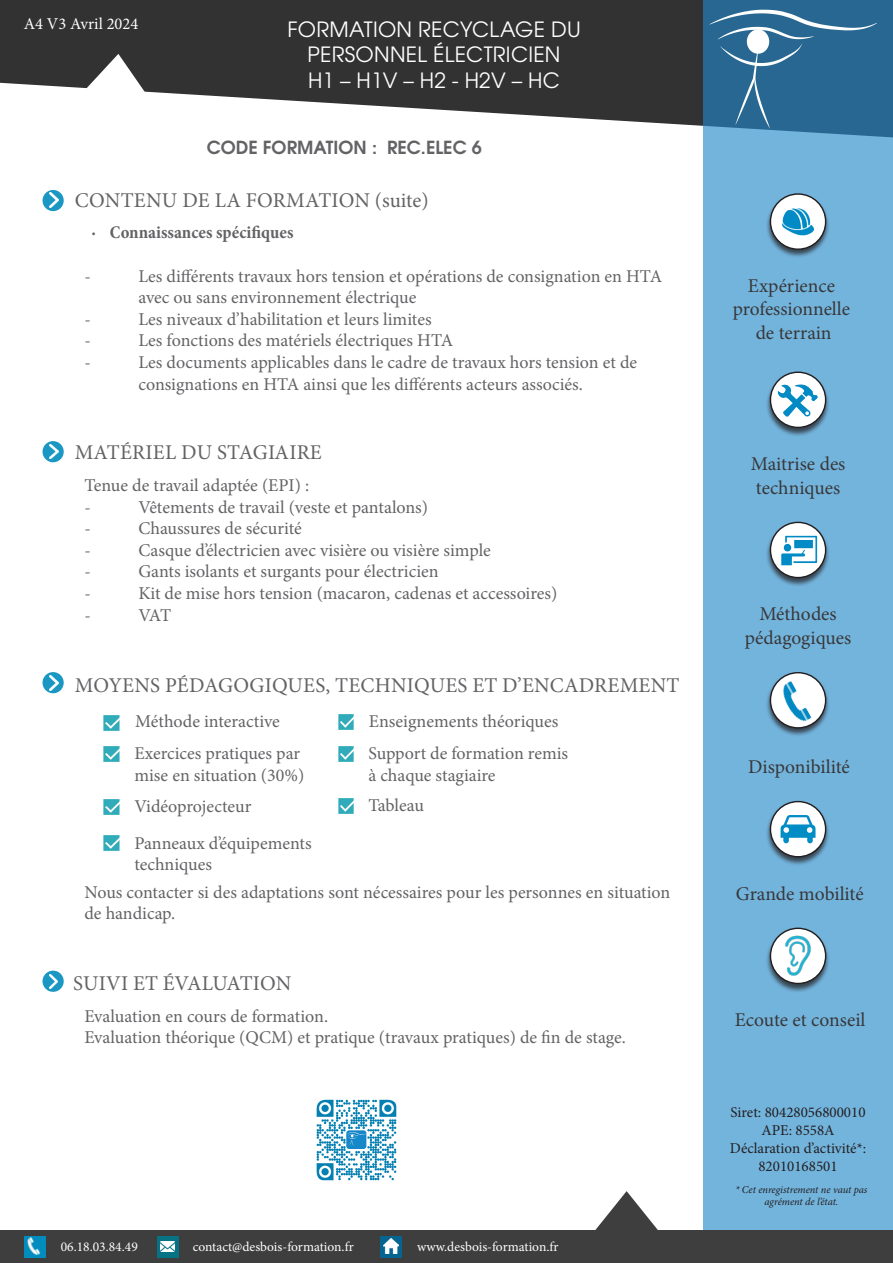
<style>
.page{position:relative;width:893px;height:1263px;background:#fff}
.page>*{position:absolute;margin:0;border:0;box-sizing:border-box;transform-origin:0 0}
.t1{font:21px "Minion Pro";letter-spacing:.01em;color:#636366}
.t2{font:21px "Te X Gyre Adventor";letter-spacing:.015em;color:#fff}
.t3{font:19.5px "Minion Pro";color:#383839}
.t4{font:18px/21.6px "Minion Pro";color:#636366}
.t5{font:700 condensed 18px "Minion Pro";color:#636366}
.t6{font:700 18px "Te X Gyre Adventor";color:#636366}
.t7{font:16.5px "Minion Pro";color:#fff}
.t8{font:15px "Minion Pro";color:#231f20}
.t9{font:13.5px "Minion Pro";color:#fff}
.t10{font:italic 10.5px "Minion Pro";letter-spacing:-.005em;color:#231f20}
</style>
<div class="page">
<svg style="left:0;top:0;width:703px;height:126px;fill:#333233"></svg>
<div style="left:703px;top:0;width:190px;height:1230px;background:#73b4dd"></div>
<div style="left:0;top:1230px;width:893px;height:33px;background:#3e3e3f"></div>
<div style="left:380px;top:1236px;width:22px;height:21px;background:#066590"></div>
<div style="left:157px;top:1236px;width:21px;height:21px;background:#067385"></div>
<svg style="left:84px;top:54px;width:63px;height:41px"></svg>
<svg style="left:595px;top:1191px;width:63px;height:39px"></svg>
<img style="left:24px;top:1236px;width:22px;height:22px">
<div style="left:765px;top:193px;width:66px;height:66px;background:#231f20;opacity:.75"></div>
<svg style="left:770px;top:194px;width:56px;height:55px"></svg>
<div style="left:770px;top:193px;width:56px;height:57px;border:1px solid #231f20;border-radius:50%"></div>
<img style="left:775px;top:199px;width:46px;height:45px">
<div style="left:765px;top:371px;width:66px;height:66px;background:#231f20;opacity:.75"></div>
<svg style="left:770px;top:372px;width:56px;height:55px"></svg>
<div style="left:770px;top:371px;width:56px;height:57px;border:1px solid #231f20;border-radius:50%"></div>
<img style="left:775px;top:377px;width:46px;height:45px">
<div style="left:765px;top:521px;width:66px;height:66px;background:#231f20;opacity:.75"></div>
<svg style="left:770px;top:522px;width:56px;height:56px"></svg>
<div style="left:770px;top:522px;width:56px;height:56px;border:1px solid #231f20;border-radius:50%"></div>
<img style="left:779px;top:535px;width:38px;height:30px">
<div style="left:765px;top:671px;width:66px;height:66px;background:#231f20;opacity:.75"></div>
<svg style="left:770px;top:673px;width:56px;height:55px"></svg>
<img style="left:770px;top:678px;width:45px;height:53px">
<div style="left:765px;top:800px;width:66px;height:66px;background:#231f20;opacity:.75"></div>
<div style="left:770px;top:801px;width:56px;height:56px;background:#fff;border-radius:50%"></div>
<div style="left:770px;top:801px;width:56px;height:56px;border:1px solid #231f20;border-radius:50%"></div>
<svg style="left:781px;top:815px;width:34px;height:28px"></svg>
<div style="left:765px;top:927px;width:66px;height:66px;background:#231f20;opacity:.75"></div>
<svg style="left:770px;top:928px;width:56px;height:55px"></svg>
<div style="left:770px;top:927px;width:56px;height:57px;border:1px solid #231f20;border-radius:50%"></div>
<img style="left:778px;top:935px;width:40px;height:41px">
<img style="left:161px;top:1241px;width:14px;height:11px">
<img style="left:383px;top:1239px;width:16px;height:15px">
<svg style="left:710px;top:10px;width:167px;height:119px;background:#387399"></svg>
<div style="left:43px;top:971px;width:21px;height:21px;background:#1a98c3;border-radius:50%"></div>
<img style="left:49px;top:974px;width:9px;height:15px">
<svg style="left:43px;top:672px;width:21px;height:21px"></svg>
<img style="left:103px;top:715px;width:17px;height:16px">
<img style="left:103px;top:746px;width:17px;height:15px">
<img style="left:103px;top:799px;width:17px;height:15px">
<img style="left:103px;top:836px;width:17px;height:15px">
<img style="left:338px;top:714px;width:16px;height:15px">
<img style="left:338px;top:746px;width:16px;height:15px">
<img style="left:338px;top:798px;width:16px;height:15px">
<img style="left:50px;top:676px;width:9px;height:15px">
<svg style="left:43px;top:441px;width:21px;height:21px"></svg>
<img style="left:49px;top:444px;width:9px;height:15px">
<img style="left:316px;top:1099px;width:81px;height:82px">
<svg style="left:43px;top:190px;width:21px;height:21px"></svg>
<img style="left:50px;top:193px;width:8px;height:15px">
<p class="t7" style="left:24px;top:13px;width:116px">A4 V3 Avril 2024</p>
<p class="t2" style="left:287px;top:13px;width:295px">FORMATION RECYCLAGE DU</p>
<p class="t2" style="left:308px;top:38px;width:254px">PERSONNEL ÉLECTRICIEN</p>
<p class="t2" style="left:308px;top:63px;width:253px">H1 – H1V – H2 - H2V – HC</p>
<p class="t6" style="left:207px;top:132px;width:277px">CODE FORMATION : REC.ELEC 6</p>
<p class="t1" style="left:75px;top:186px;width:355px">CONTENU DE LA FORMATION (suite)</p>
<p class="t5" style="left:91px;top:220px;width:204px">· Connaissances spécifiques</p>
<p class="t4" style="left:84px;top:265px;width:8px">-</p>
<p class="t4" style="left:138px;top:265px;width:525px">Les différents travaux hors tension et opérations de consignation en HTA avec ou sans environnement électrique</p>
<p class="t4" style="left:84px;top:308px;width:8px">-</p>
<p class="t4" style="left:138px;top:308px;width:295px">Les niveaux d’habilitation et leurs limites</p>
<p class="t4" style="left:84px;top:330px;width:8px">-</p>
<p class="t4" style="left:138px;top:330px;width:316px">Les fonctions des matériels électriques HTA</p>
<p class="t4" style="left:84px;top:352px;width:8px">-</p>
<p class="t4" style="left:138px;top:352px;width:500px">Les documents applicables dans le cadre de travaux hors tension et de consignations en HTA ainsi que les différents acteurs associés.</p>
<p class="t1" style="left:75px;top:439px;width:249px">MATÉRIEL DU STAGIAIRE</p>
<p class="t4" style="left:84px;top:475px;width:226px">Tenue de travail adaptée (EPI) :</p>
<p class="t4" style="left:84px;top:496px;width:8px">-</p>
<p class="t4" style="left:138px;top:496px;width:291px">Vêtements de travail (veste et pantalons)</p>
<p class="t4" style="left:84px;top:518px;width:8px">-</p>
<p class="t4" style="left:138px;top:518px;width:165px">Chaussures de sécurité</p>
<p class="t4" style="left:84px;top:539px;width:8px">-</p>
<p class="t4" style="left:138px;top:539px;width:354px">Casque d’électricien avec visière ou visière simple</p>
<p class="t4" style="left:84px;top:561px;width:8px">-</p>
<p class="t4" style="left:138px;top:561px;width:302px">Gants isolants et surgants pour électricien</p>
<p class="t4" style="left:84px;top:583px;width:8px">-</p>
<p class="t4" style="left:138px;top:583px;width:420px">Kit de mise hors tension (macaron, cadenas et accessoires)</p>
<p class="t4" style="left:84px;top:604px;width:8px">-</p>
<p class="t4" style="left:138px;top:604px;width:34px">VAT</p>
<p class="t1" style="left:75px;top:671px;width:606px">MOYENS PÉDAGOGIQUES, TECHNIQUES ET D’ENCADREMENT</p>
<p class="t4" style="left:135px;top:711px;width:146px">Méthode interactive</p>
<p class="t4" style="left:369px;top:711px;width:191px">Enseignements théoriques</p>
<p class="t4" style="left:134px;top:743px;width:171px">Exercices pratiques par mise en situation (30%)</p>
<p class="t4" style="left:368px;top:743px;width:201px">Support de formation remis à chaque stagiaire</p>
<p class="t4" style="left:134px;top:796px;width:118px">Vidéoprojecteur</p>
<p class="t4" style="left:368px;top:795px;width:57px">Tableau</p>
<p class="t4" style="left:134px;top:832px;width:179px">Panneaux d’équipements techniques</p>
<p class="t4" style="left:84px;top:881px;width:587px">Nous contacter si des adaptations sont nécessaires pour les personnes en situation de handicap.</p>
<p class="t1" style="left:73px;top:969px;width:220px">SUIVI ET ÉVALUATION</p>
<p class="t4" style="left:84px;top:1005px;width:245px">Evaluation en cours de formation.</p>
<p class="t4" style="left:84px;top:1027px;width:543px">Evaluation théorique (QCM) et pratique (travaux pratiques) de fin de stage.</p>
<p class="t9" style="left:61px;top:1238px;width:79px">06.18.03.84.49</p>
<p class="t9" style="left:193px;top:1238px;width:163px">contact@desbois-formation.fr</p>
<p class="t9" style="left:417px;top:1238px;width:143px">www.desbois-formation.fr</p>
<p class="t3" style="left:748px;top:273px;width:89px">Expérience</p>
<p class="t3" style="left:733px;top:296px;width:119px">professionnelle</p>
<p class="t3" style="left:756px;top:320px;width:77px">de terrain</p>
<p class="t3" style="left:751px;top:451px;width:96px">Maitrise des</p>
<p class="t3" style="left:756px;top:474px;width:86px">techniques</p>
<p class="t3" style="left:759px;top:601px;width:79px">Méthodes</p>
<p class="t3" style="left:745px;top:624px;width:108px">pédagogiques</p>
<p class="t3" style="left:748px;top:754px;width:103px">Disponibilité</p>
<p class="t3" style="left:736px;top:880px;width:129px">Grande mobilité</p>
<p class="t3" style="left:735px;top:1007px;width:132px">Ecoute et conseil</p>
<p class="t8" style="left:730px;top:1102px;width:136px">Siret: 80428056800010</p>
<p class="t8" style="left:761px;top:1120px;width:75px">APE: 8558A</p>
<p class="t8" style="left:730px;top:1138px;width:138px">Déclaration d’activité*:</p>
<p class="t8" style="left:758px;top:1156px;width:81px">82010168501</p>
<p class="t10" style="left:735px;top:1182px;width:134px">* Cet enregistrement ne vaut pas</p>
<p class="t10" style="left:765px;top:1195px;width:75px">agrément de l’état.</p>
</div>
